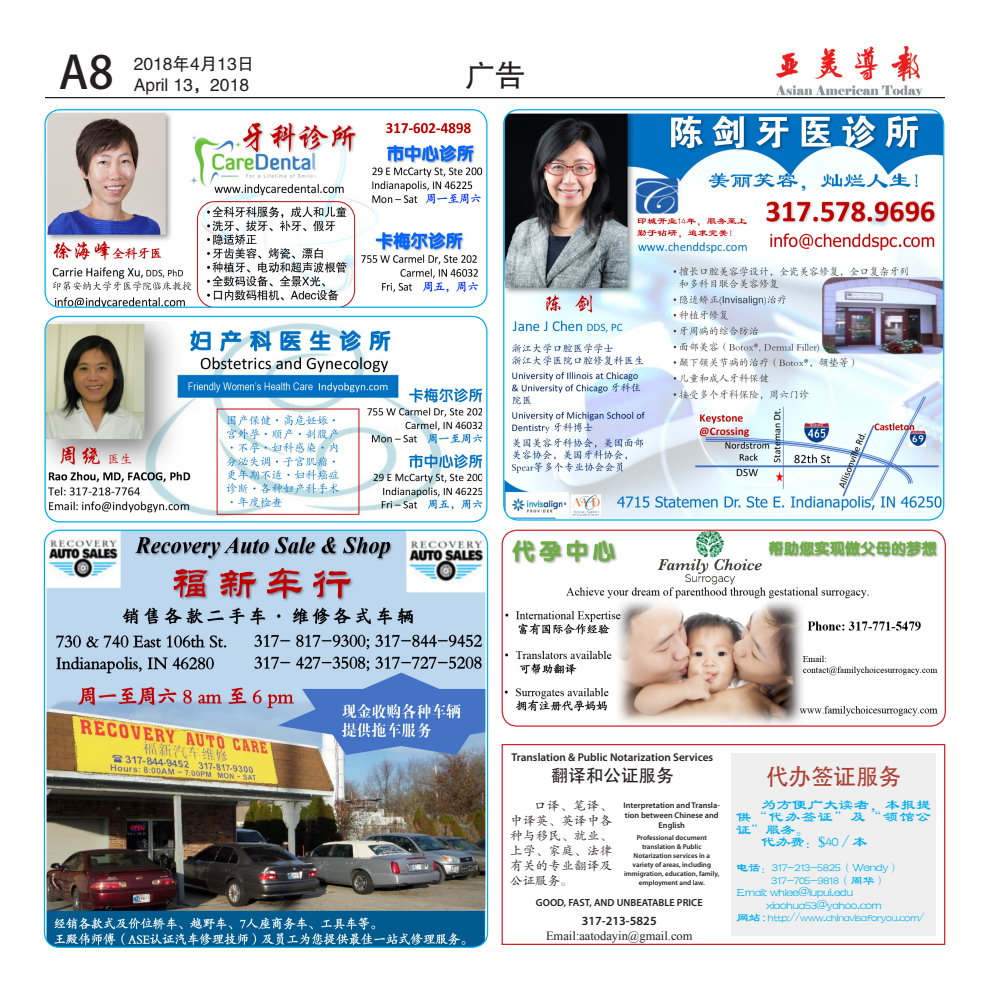
<style>
.page{position:relative;width:990px;height:990px;background:#fff}
.page>*{position:absolute;margin:0;border:0;box-sizing:border-box;transform-origin:0 0}
.t1{font:45px "Adobe Heiti Std";color:#231f20}
.t2{font:30px "FZHTJW GB1 0";color:#231f20}
.正文2{font:22.5px "Adobe Heiti Std";color:#aa4033}
.t3{font:17.5px "FZHTFW GB1 0";color:#231f20}
.t4{font:17.5px "Adobe Heiti Std";color:#231f20}
.正文2-2{font:15px/12.5px "FZLSJW GB1 0";letter-spacing:.03em;color:#00aeef;text-align:justify}
.正文2-3{font:12.5px "FZLSJW GB1 0";letter-spacing:-.05em;color:#00aeef}
.t5{font:12.5px/15px "FZKTJW GB1 0";letter-spacing:.025em;color:#231f20;text-align:justify}
.t6{font:12.5px "Times New Roman";color:#231f20}
.t7{font:600 12.5px "Myriad Pro";color:#231f20}
.t8{font:600 11.25px "Myriad Pro";color:#231f20}
.正文2-4{font:11.25px "FZLSJW GB1 0";letter-spacing:-.05em;color:#00aeef}
.t9{font:600 10.25px "Myriad Pro";color:#231f20}
.t10{font:600 8.38px/10px "Myriad Pro";color:#231f20;text-align:center}
.t11{font:600 7.12px/9px "Myriad Pro";color:#231f20;text-align:center}
.s1{font-family:"Times New Roman"}
.s2{font-size:12.5px}
</style>
<div class="page">
<hr style="left:45px;top:97px;width:900px;height:1px;background:#231f20">
<img style="left:775px;top:47px;width:148px;height:49px">
<img style="left:46px;top:112px;width:440px;height:194px">
<div style="left:44px;top:109px;width:443px;height:199px;border:1px solid #00aeef;border-radius:15px"></div>
<img style="left:505px;top:114px;width:438px;height:405px">
<img style="left:46px;top:321px;width:436px;height:196px">
<div style="left:44px;top:316px;width:443px;height:206px;border:1px solid #00aeef;border-radius:15px"></div>
<img style="left:47px;top:530px;width:438px;height:417px">
<img style="left:502px;top:530px;width:442px;height:196px">
<div style="left:502px;top:530px;width:444px;height:197px;border:1px solid #d1232a;border-radius:15px"></div>
<div style="left:502px;top:744px;width:443px;height:201px;border:1px solid #d1232a"></div>
<div style="left:731px;top:753px;width:205px;height:183px;background:#efeff0"></div>
<p class="t1" style="left:59px;top:46px;width:57px">A8</p>
<p class="t3" style="left:134px;top:54px;width:122px">2018年4月13日</p>
<p class="t3" style="left:134px;top:75px;width:117px">April 13，2018</p>
<p class="t2" style="left:465px;top:59px;width:61px">广告</p>
<p class="t8" style="left:512px;top:751px;width:203px">Translation &amp; Public Notarization Services</p>
<p class="t4" style="left:551px;top:766px;width:124px">翻译和公证服务</p>
<p class="t5" style="left:510px;top:799px;width:104px;text-indent:24px">口译、笔译、中译英、英译中各种与移民、就业、上学、家庭、法律有关的专业翻译及公证服务。</p>
<p class="t10" style="left:624px;top:800px;width:98px">Interpretation and Transla&shy;tion between Chinese and<br>English</p>
<p class="t11" style="left:624px;top:833px;width:97px">Professional document translation &amp; Public<br>Notarization services in a variety of areas, including immigration, education, family, employment and law.</p>
<p class="t9" style="left:536px;top:896px;width:168px">GOOD, FAST, AND UNBEATABLE PRICE</p>
<p class="t7" style="left:582px;top:913px;width:76px">317-213-5825</p>
<p class="t6" style="left:546px;top:928px;width:148px">Email:aatodayin@gmail.com</p>
<p class="正文2" style="left:766px;top:763px;width:136px">代办签证服务</p>
<p class="正文2-2" style="left:736px;top:799px;width:196px;text-indent:25px">为方便广大读者，本报提供“代办签证”及“领馆公证”服务。</p>
<p class="正文2-2" style="left:761px;top:836px;width:108px">代办费：<span class="s1">$</span>40／本</p>
<p class="正文2-3" style="left:736px;top:861px;width:166px">电话：317-213-5825（Wendy）</p>
<p class="正文2-3" style="left:771px;top:874px;width:117px">317-705-9818（周华）</p>
<p class="正文2-3" style="left:736px;top:886px;width:119px">Email: whlee@iupui.edu</p>
<p class="正文2-3" style="left:766px;top:899px;width:117px">xiaohua53@yahoo.com</p>
<p class="正文2-4" style="left:736px;top:912px;width:190px"><span class="s2">网站 :</span> http://www.chinavisaforyou.com/</p>
</div>
